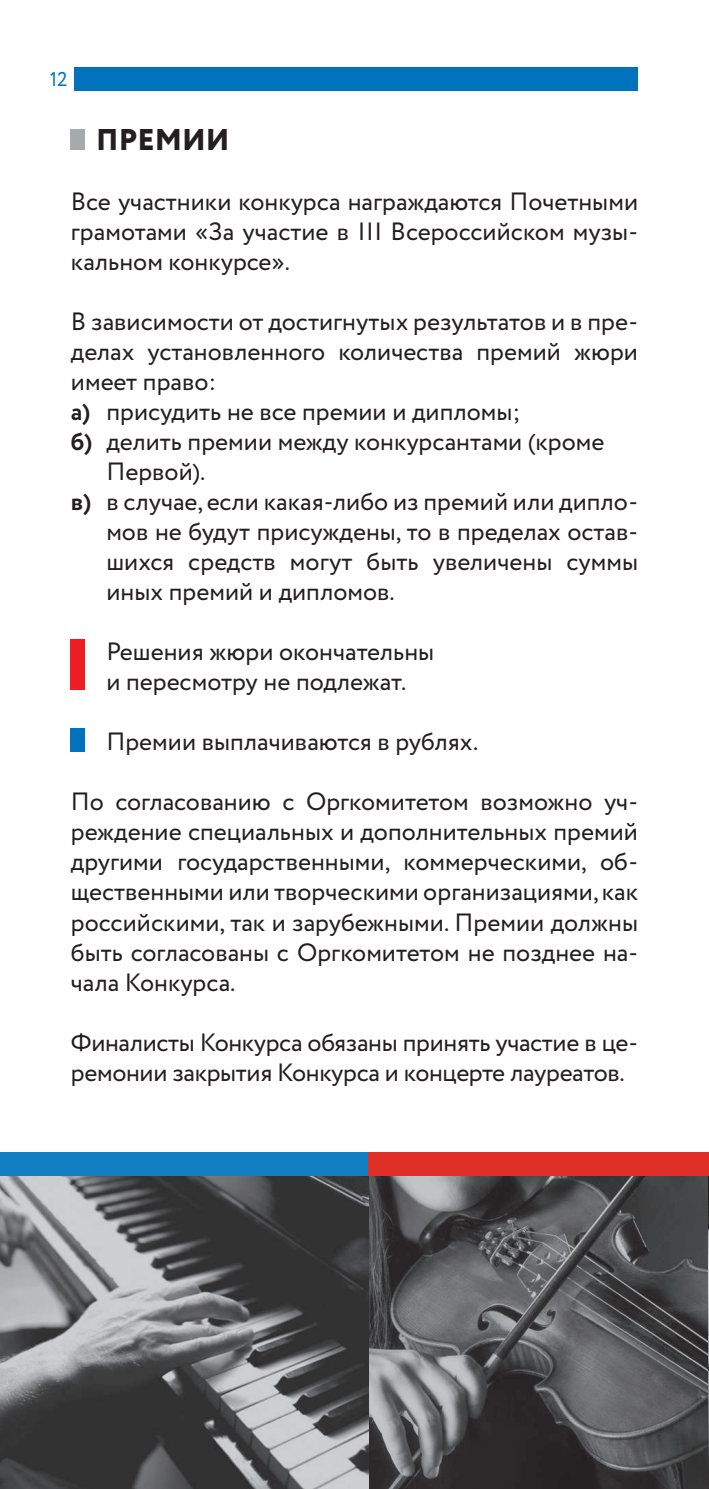
<style>
.page{position:relative;width:709px;height:1489px;background:#fff}
.page>*{position:absolute;margin:0;border:0;box-sizing:border-box;transform-origin:0 0}
.t1{font:800 30px "Circe";color:#231f20}
.t2{font:25px/30px "Circe";color:#231f20;text-align:justify}
.t3{font:20px "Circe";color:#0073bc}
.s1{font-weight:700}
</style>
<div class="page">
<div style="left:74px;top:67px;width:564px;height:23px;background:#0073bc"></div>
<div style="left:71px;top:129px;width:14px;height:21px;background:#a8a9ad"></div>
<div style="left:71px;top:639px;width:14px;height:51px;background:#ee1d23"></div>
<div style="left:71px;top:728px;width:14px;height:24px;background:#0073bc"></div>
<img style="left:0;top:1175px;width:709px;height:313px">
<div style="left:0;top:1152px;width:368px;height:23px;background:#127fc3"></div>
<div style="left:368px;top:1152px;width:341px;height:23px;background:#e02f27"></div>
<p class="t3" style="left:50px;top:66px;width:20px">12</p>
<p class="t1" style="left:96px;top:119px;width:135px">ПРЕМИИ</p>
<p class="t2" style="left:71px;top:187px;width:568px">Все участники конкурса награждаются Почетными грамотами «За участие в III Всероссийском музы&shy;кальном конкурсе».</p>
<p class="t2" style="left:71px;top:307px;width:568px">В зависимости от достигнутых результатов и в пре-</p>
<p class="t2" style="left:71px;top:337px;width:568px">делах установленного количества премий жюри</p>
<p class="t2" style="left:71px;top:367px;width:147px">имеет право:</p>
<p class="t2" style="left:71px;top:397px;width:451px"><span class="s1">а)</span> присудить не все премии и дипломы;</p>
<p class="t2" style="left:71px;top:427px;width:535px"><span class="s1">б)</span> делить премии между конкурсантами (кроме</p>
<p class="t2" style="left:106px;top:457px;width:101px">Первой).</p>
<p class="t2" style="left:71px;top:487px;width:568px"><span class="s1">в)</span> в случае, если какая-либо из премий или дипло-</p>
<p class="t2" style="left:106px;top:517px;width:533px">мов не будут присуждены, то в пределах остав-</p>
<p class="t2" style="left:106px;top:547px;width:533px">шихся средств могут быть увеличены суммы</p>
<p class="t2" style="left:106px;top:577px;width:290px">иных премий и дипломов.</p>
<p class="t2" style="left:106px;top:637px;width:329px">Решения жюри окончательны и пересмотру не подлежат.</p>
<p class="t2" style="left:106px;top:727px;width:373px">Премии выплачиваются в рублях.</p>
<p class="t2" style="left:71px;top:787px;width:568px">По согласованию с Оргкомитетом возможно уч&shy;реждение специальных и дополнительных премий другими государственными, коммерческими, об&shy;щественными или творческими организациями, как российскими, так и зарубежными. Премии должны быть согласованы с Оргкомитетом не позднее на&shy;чала Конкурса.</p>
<p class="t2" style="left:71px;top:1027px;width:568px">Финалисты Конкурса обязаны принять участие в це&shy;ремонии закрытия Конкурса и концерте лауреатов.</p>
</div>
